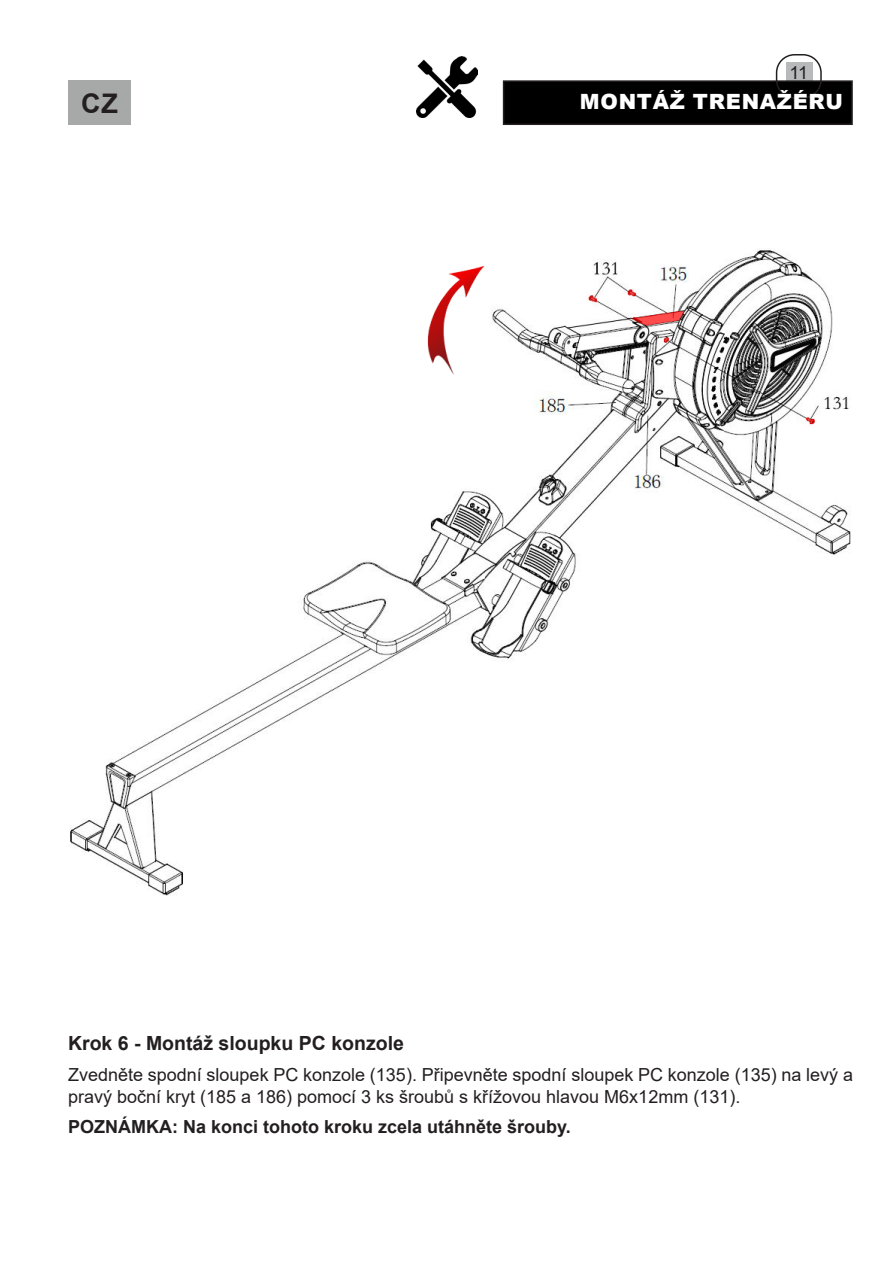
<style>
.page{position:relative;width:893px;height:1263px;background:#fff}
.page>*{position:absolute;margin:0;border:0;box-sizing:border-box;transform-origin:0 0}
.t1{font:700 27px "Arial";color:#231f20}
.t2{font:900 21px "Arial";letter-spacing:.035em;color:#fff}
.Ztucneni{font:700 19.5px "Arial";color:#231f20}
.Nadpisy{font:18px/21.6px "Arial";color:#231f20}
.Nadpisy-2{font:700 18px "Arial";color:#231f20}
</style>
<div class="page">
<div style="left:786px;top:62px;width:26px;height:21px;background:#b7baba"></div>
<div style="left:504px;top:81px;width:348px;height:43px;background:#000"></div>
<div style="left:503px;top:80px;width:350px;height:45px;border:2px solid #231f20"></div>
<div style="left:776px;top:54px;width:46px;height:45px;border:2px solid #231f20;border-radius:18px"></div>
<img style="left:417px;top:56px;width:61px;height:61px">
<div style="left:68px;top:80px;width:63px;height:45px;background:#a7a9a9"></div>
<img style="left:70px;top:250px;width:781px;height:645px">
<p class="Nadpisy" style="left:789px;top:61px;width:20px">11</p>
<h1 class="t1" style="left:81px;top:84px;width:38px">CZ</h1>
<p class="t2" style="left:580px;top:87px;width:264px">MONTÁŽ TRENAŽÉRU</p>
<p class="Ztucneni" style="left:68px;top:1029px;width:337px">Krok 6 - Montáž sloupku PC konzole</p>
<p class="Nadpisy" style="left:68px;top:1064px;width:786px">Zvedněte spodní sloupek PC konzole (135). Připevněte spodní sloupek PC konzole (135) na levý a pravý boční kryt (185 a 186) pomocí 3 ks šroubů s křížovou hlavou M6x12mm (131).</p>
<p class="Nadpisy-2" style="left:68px;top:1114px;width:504px">POZNÁMKA: Na konci tohoto kroku zcela utáhněte šrouby.</p>
</div>
